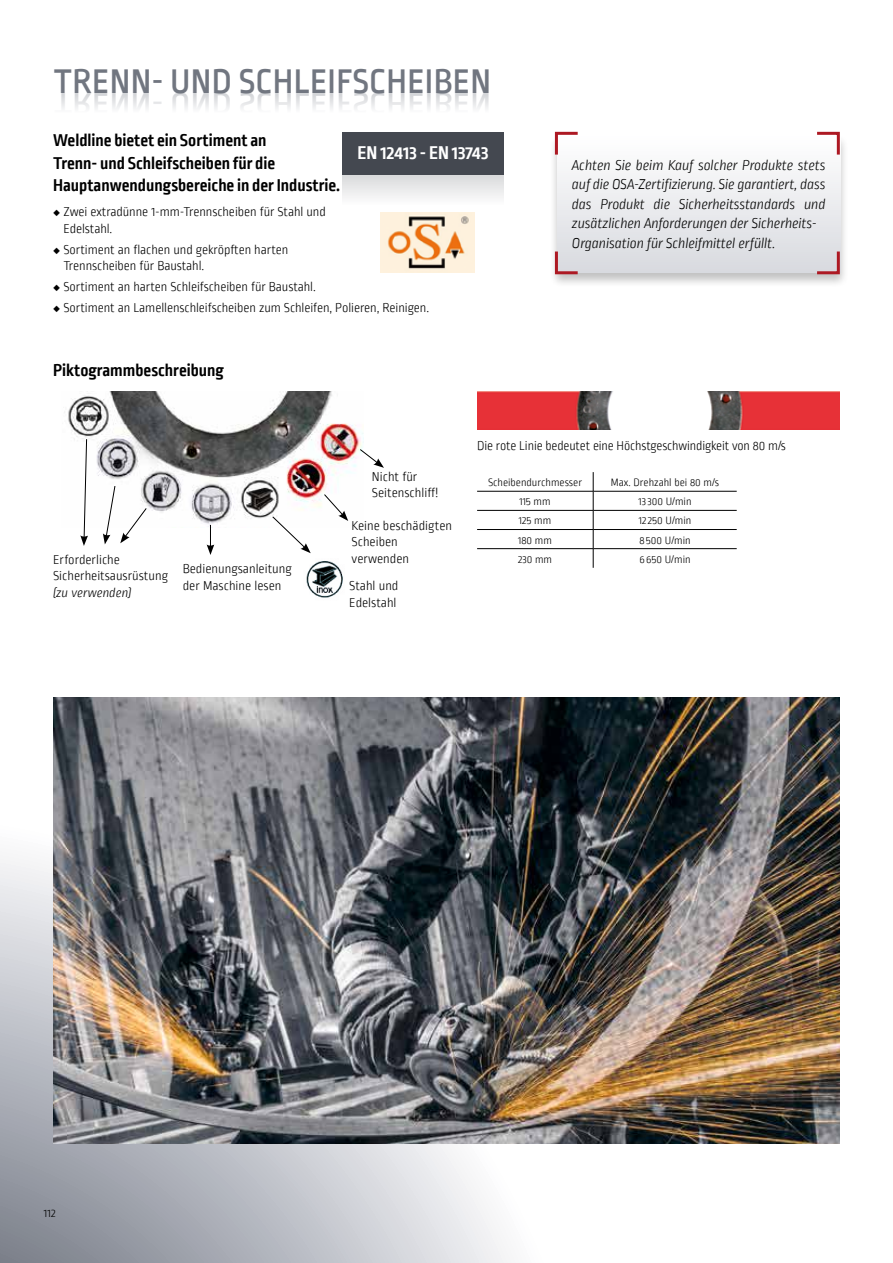
<style>
.page{position:relative;width:893px;height:1263px;background:#fff}
.page>*{position:absolute;margin:0;border:0;box-sizing:border-box;transform-origin:0 0}
.t1{font:500 36px "Ropa Sans PTT";letter-spacing:.01em;color:#717680}
.t2{font:700 19.5px "Ropa Sans PTT";color:#fff}
.t3{font:700 18px/22.5px "Ropa Sans PTT";color:#000}
.t4{font:italic 300 15px/19.5px "Ropa Sans PTT";letter-spacing:-.01em;color:#000}
.t5{font:300 13.5px/16.5px "Ropa Sans PTT";letter-spacing:-.005em;color:#000}
.t6{font:italic 300 13.5px "Ropa Sans PTT";color:#000}
.t7{font:300 12px "Ropa Sans PTT";color:#000}
.t8{font:300 11.25px "Ropa Sans PTT";color:#000}
</style>
<div class="page">
<svg style="left:0;top:859px;width:508px;height:404px;background:#bec1c8"></svg>
<img style="left:53px;top:697px;width:787px;height:447px">
<div style="left:549px;top:134px;width:300px;height:154px;background:#000;opacity:.24"></div>
<div style="left:557px;top:135px;width:283px;height:137px;background:linear-gradient(to bottom,#fff,#d8dadf)"></div>
<svg style="left:814px;top:131px;width:27px;height:27px"></svg>
<svg style="left:553px;top:248px;width:28px;height:28px"></svg>
<svg style="left:814px;top:248px;width:27px;height:28px"></svg>
<svg style="left:553px;top:131px;width:28px;height:27px"></svg>
<div style="left:342px;top:174px;width:162px;height:32px;background:linear-gradient(to bottom,#d8d9da,#fdfdfd)"></div>
<div style="left:342px;top:132px;width:162px;height:42px;background:#444850"></div>
<img style="left:380px;top:212px;width:95px;height:60px">
<svg style="left:477px;top:472px;width:260px;height:96px"></svg>
<img style="left:64px;top:392px;width:299px;height:133px">
<svg style="left:80px;top:438px;width:8px;height:108px"></svg>
<svg style="left:103px;top:485px;width:44px;height:59px"></svg>
<svg style="left:207px;top:525px;width:7px;height:30px"></svg>
<img style="left:306px;top:561px;width:37px;height:37px">
<svg style="left:272px;top:516px;width:39px;height:37px"></svg>
<svg style="left:359px;top:448px;width:25px;height:20px"></svg>
<svg style="left:323px;top:493px;width:25px;height:28px"></svg>
<img style="left:477px;top:392px;width:363px;height:37px">
<h1 class="t1" style="left:53px;top:61px;width:439px">TRENN- UND SCHLEIFSCHEIBEN</h1>
<h3 class="t3" style="left:53px;top:130px;width:289px">Weldline bietet ein Sortiment an<br>Trenn- und Schleifscheiben für die<br>Hauptanwendungsbereiche in der Industrie.</h3>
<p class="t5" style="left:63px;top:204px;width:264px;text-indent:-10px">◆ Zwei extradünne 1-mm-Trennscheiben für Stahl und<br>Edelstahl.</p>
<p class="t5" style="left:63px;top:242px;width:226px;text-indent:-10px">◆ Sortiment an flachen und gekröpften harten<br>Trennscheiben für Baustahl.</p>
<p class="t5" style="left:53px;top:279px;width:264px">◆ Sortiment an harten Schleifscheiben für Baustahl.</p>
<p class="t5" style="left:53px;top:300px;width:377px">◆ Sortiment an Lamellenschleifscheiben zum Schleifen, Polieren, Reinigen.</p>
<h2 class="t2" style="left:357px;top:142px;width:133px">EN 12413 - EN 13743</h2>
<h3 class="t3" style="left:53px;top:360px;width:172px">Piktogrammbeschreibung</h3>
<p class="t4" style="left:572px;top:156px;width:255px">Achten Sie beim Kauf solcher Produkte stets auf die OSA-Zertifizierung. Sie garantiert, dass das Produkt die Sicherheitsstandards und zusätzlichen Anforderungen der Sicherheits-Organisation für Schleifmittel erfüllt.</p>
<p class="t5" style="left:53px;top:552px;width:116px">Erforderliche<br>Sicherheitsausrüstung</p>
<p class="t6" style="left:53px;top:585px;width:80px">(zu verwenden)</p>
<p class="t5" style="left:183px;top:561px;width:111px">Bedienungsanleitung der Maschine lesen</p>
<p class="t5" style="left:372px;top:469px;width:68px">Nicht für<br>Seitenschliff!</p>
<p class="t5" style="left:352px;top:518px;width:102px">Keine beschädigten<br>Scheiben verwenden</p>
<p class="t5" style="left:349px;top:578px;width:51px">Stahl und<br>Edelstahl</p>
<p class="t5" style="left:477px;top:438px;width:310px">Die rote Linie bedeutet eine Höchstgeschwindigkeit von 80 m/s</p>
<p class="t8" style="left:488px;top:476px;width:96px">Scheibendurchmesser</p>
<p class="t8" style="left:611px;top:476px;width:110px">Max. Drehzahl bei 80 m/s</p>
<p class="t8" style="left:519px;top:496px;width:33px">115 mm</p>
<p class="t8" style="left:638px;top:496px;width:55px">13300 U/min</p>
<p class="t8" style="left:519px;top:515px;width:34px">125 mm</p>
<p class="t8" style="left:639px;top:515px;width:54px">12250 U/min</p>
<p class="t8" style="left:518px;top:534px;width:35px">180 mm</p>
<p class="t8" style="left:639px;top:534px;width:53px">8 500 U/min</p>
<p class="t8" style="left:518px;top:553px;width:36px">230 mm</p>
<p class="t8" style="left:639px;top:553px;width:53px">6 650 U/min</p>
<p class="t7" style="left:44px;top:1206px;width:14px">112</p>
</div>
